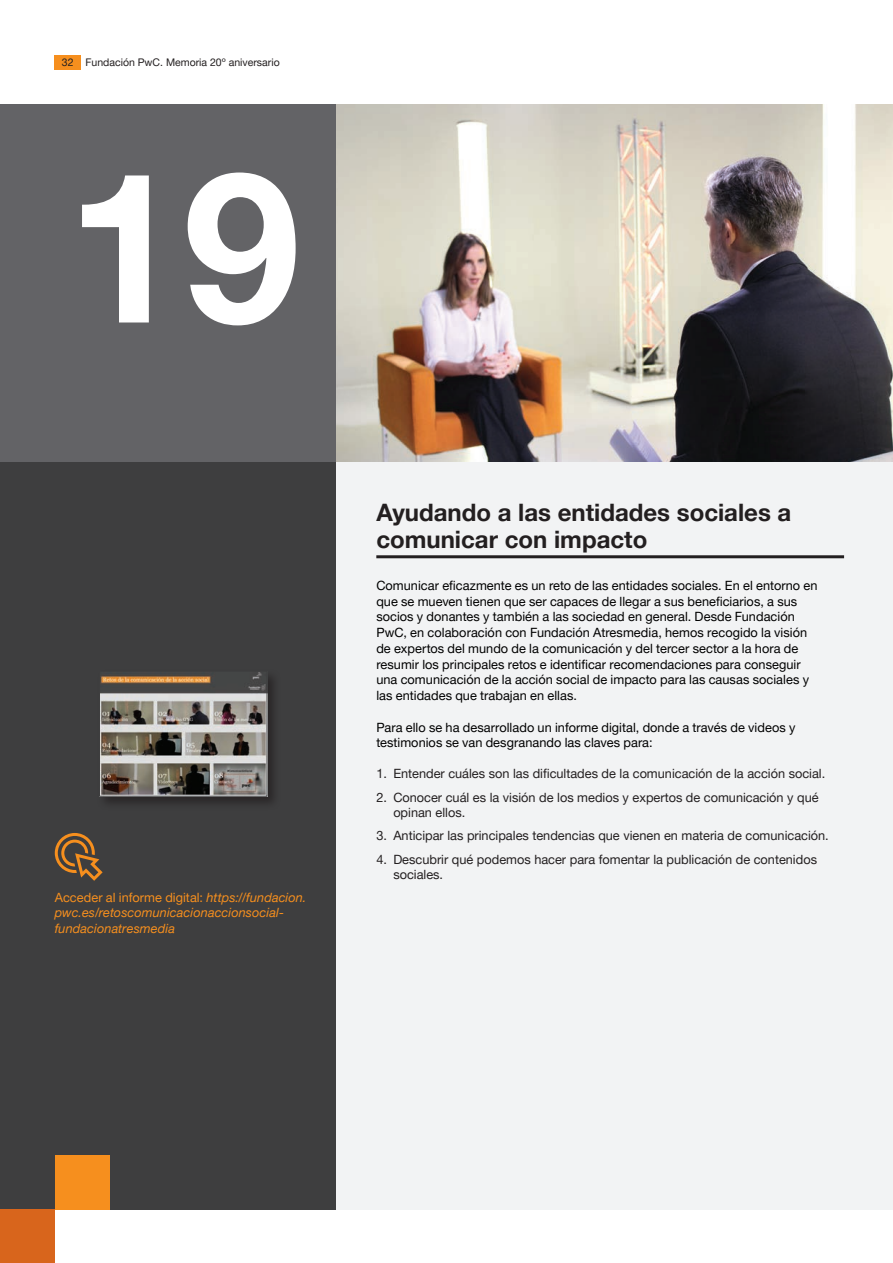
<style>
.page{position:relative;width:893px;height:1263px;background:#fff}
.page>*{position:absolute;margin:0;border:0;box-sizing:border-box;transform-origin:0 0}
.Huge_Title_Cover{font:700 210px "Helvetica Neue LT Pro";color:#fff}
.Subtitle_1_White{font:700 24px/27px "Helvetica Neue LT Pro";color:#231f20}
.Texto{font:12.75px/15.8px "Helvetica Neue LT Pro";letter-spacing:.005em;color:#000}
.t1{font:12.75px/15px "Helvetica Neue LT Pro";color:#231f20}
.Texto-2{font:italic 12.75px/15.8px "Helvetica Neue LT Pro";letter-spacing:.005em;color:#f68f1e}
.t2{font:10.5px "Helvetica Neue LT Pro";color:#231f20}
.s1{font-style:normal}
</style>
<div class="page">
<div style="left:54px;top:55px;width:27px;height:15px;background:#f68f1e"></div>
<div style="left:0;top:443px;width:893px;height:767px;background:#f2f3f4"></div>
<div style="left:0;top:461px;width:336px;height:749px;background:#3e3e3f"></div>
<img style="left:336px;top:104px;width:557px;height:357px">
<div style="left:0;top:104px;width:336px;height:357px;background:#636366"></div>
<div style="left:0;top:1210px;width:55px;height:53px;background:#d8651c"></div>
<div style="left:55px;top:1155px;width:55px;height:55px;background:#f68f1e"></div>
<hr style="left:376px;top:555px;width:468px;height:3px;background:#231f20">
<svg style="left:55px;top:833px;width:48px;height:48px"></svg>
<div style="left:97px;top:669px;width:185px;height:142px;background:#231f20;opacity:.75"></div>
<img style="left:101px;top:673px;width:164px;height:122px">
<div style="left:99px;top:671px;width:168px;height:126px;border:1px solid #3e3e3f"></div>
<p class="t2" style="left:62px;top:56px;width:219px">32 Fundación PwC. Memoria 20º aniversario</p>
<p class="Huge_Title_Cover" style="left:66px;top:118px;width:235px">19</p>
<p class="Texto-2" style="left:55px;top:889px;width:253px"><span class="s1">Acceder al informe digital:</span> https://fundacion. pwc.es/retoscomunicacionaccionsocial&shy;fundacionatresmedia</p>
<p class="Subtitle_1_White" style="left:376px;top:498px;width:417px">Ayudando a las entidades sociales a comunicar con impacto</p>
<p class="Texto" style="left:376px;top:577px;width:443px">Comunicar eficazmente es un reto de las entidades sociales. En el entorno en que se mueven tienen que ser capaces de llegar a sus beneficiarios, a sus socios y donantes y también a las sociedad en general. Desde Fundación PwC, en colaboración con Fundación Atresmedia, hemos recogido la visión de expertos del mundo de la comunicación y del tercer sector a la hora de resumir los principales retos e identificar recomendaciones para conseguir una comunicación de la acción social de impacto para las causas sociales y las entidades que trabajan en ellas.</p>
<p class="Texto" style="left:376px;top:719px;width:421px">Para ello se ha desarrollado un informe digital, donde a través de videos y testimonios se van desgranando las claves para:</p>
<p class="t1" style="left:376px;top:766px;width:450px">1. Entender cuáles son las dificultades de la comunicación de la acción social.</p>
<p class="t1" style="left:393px;top:789px;width:427px;text-indent:-17px">2. Conocer cuál es la visión de los medios y expertos de comunicación y qué opinan ellos.</p>
<p class="t1" style="left:376px;top:828px;width:454px">3. Anticipar las principales tendencias que vienen en materia de comunicación.</p>
<p class="t1" style="left:393px;top:851px;width:425px;text-indent:-17px">4. Descubrir qué podemos hacer para fomentar la publicación de contenidos sociales.</p>
</div>
